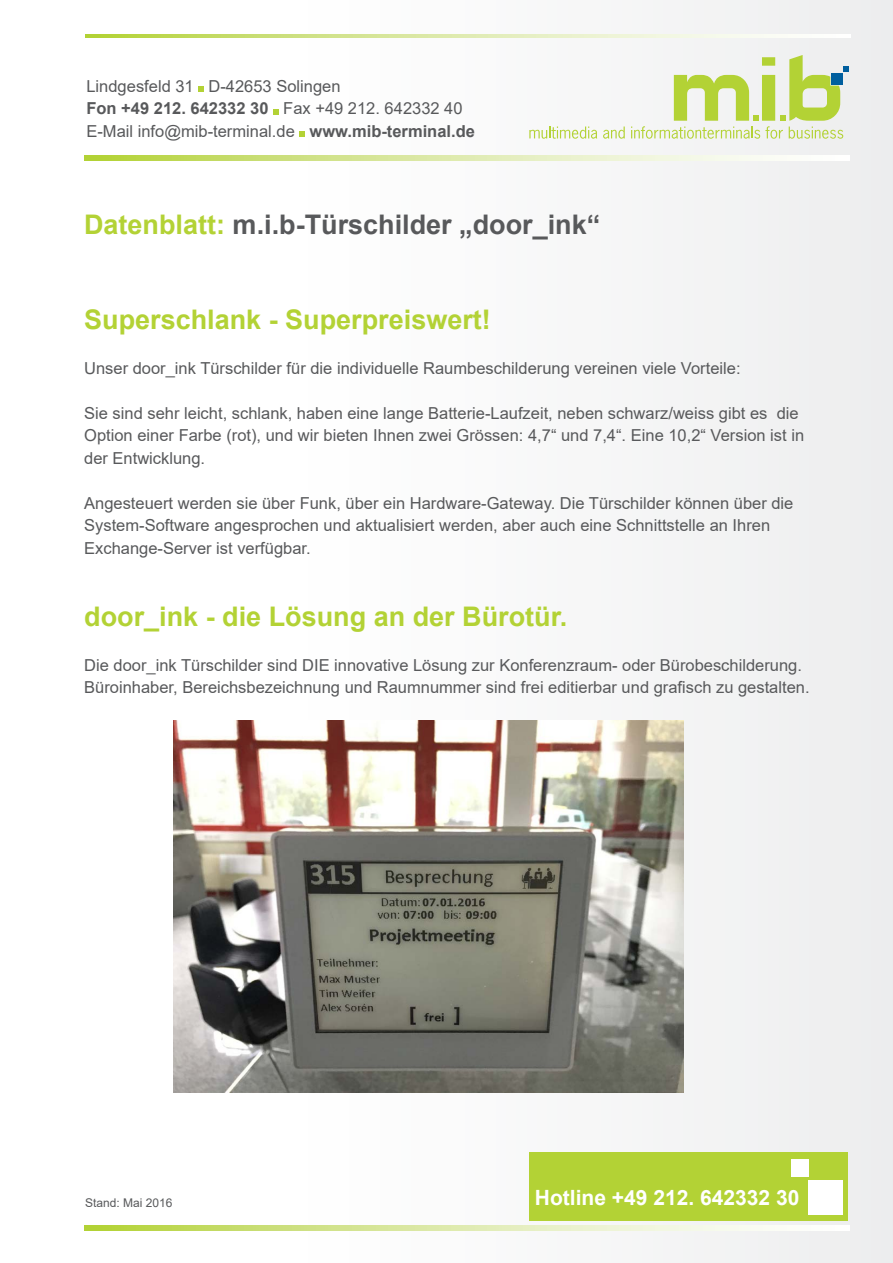
<style>
.page{position:relative;width:893px;height:1263px;background:#fff}
.page>*{position:absolute;margin:0;border:0;box-sizing:border-box;transform-origin:0 0}
.t1{font:700 27px "Arial";color:#b3d235}
.t2{font:700 27px "Arial";color:#58595b}
.t3{font:700 21px "Arial";color:#fff}
.t4{font:16.5px/22.5px "Arial";color:#58595b}
.t5{font:12px "Arial";color:#58595b}
.s1{font-weight:700}
.s2{color:#b3d235}
</style>
<div class="page">
<div style="left:259px;top:0;width:634px;height:1263px;background:#f6f7f7"></div>
<svg style="left:529px;top:127px;width:68px;height:12px"></svg>
<svg style="left:603px;top:127px;width:22px;height:12px"></svg>
<svg style="left:631px;top:55px;width:217px;height:84px"></svg>
<svg style="left:85px;top:156px;width:639px;height:4px;background:#d7e69b"></svg>
<svg style="left:198px;top:86px;width:6px;height:6px"></svg>
<svg style="left:273px;top:109px;width:6px;height:5px"></svg>
<svg style="left:299px;top:131px;width:6px;height:6px"></svg>
<svg style="left:86px;top:34px;width:639px;height:3px;background:#d7e69b"></svg>
<div style="left:529px;top:1152px;width:319px;height:68px;background:#b3d235"></div>
<div style="left:808px;top:1180px;width:35px;height:35px;background:#fff"></div>
<div style="left:791px;top:1159px;width:18px;height:18px;background:#fff"></div>
<svg style="left:85px;top:1226px;width:639px;height:4px;background:#d7e69b"></svg>
<img style="left:173px;top:721px;width:511px;height:372px">
<p class="t4" style="left:86px;top:75px;width:390px">Lindgesfeld 31 D-42653 Solingen<br><span class="s1">Fon +49 212. 642332 30</span> Fax +49 212. 642332 40<br>E-Mail info@mib-terminal.de <span class="s1">www.mib-terminal.de</span></p>
<h1 class="t2" style="left:84px;top:205px;width:518px"><span class="s2">Datenblatt:</span> m.i.b-Türschilder „door_ink“</h1>
<h1 class="t1" style="left:84px;top:300px;width:408px">Superschlank - Superpreiswert!</h1>
<p class="t4" style="left:84px;top:356px;width:658px">Unser door_ink Türschilder für die individuelle Raumbeschilderung vereinen viele Vorteile:</p>
<p class="t4" style="left:84px;top:401px;width:721px">Sie sind sehr leicht, schlank, haben eine lange Batterie-Laufzeit, neben schwarz/weiss gibt es die<br>Option einer Farbe (rot), und wir bieten Ihnen zwei Grössen: 4,7“ und 7,4“. Eine 10,2“ Version ist in der Entwicklung.</p>
<p class="t4" style="left:84px;top:491px;width:711px">Angesteuert werden sie über Funk, über ein Hardware-Gateway. Die Türschilder können über die<br>System-Software angesprochen und aktualisiert werden, aber auch eine Schnittstelle an Ihren<br>Exchange-Server ist verfügbar.</p>
<h1 class="t1" style="left:84px;top:597px;width:485px">door_ink - die Lösung an der Bürotür.</h1>
<p class="t4" style="left:84px;top:653px;width:727px">Die door_ink Türschilder sind DIE innovative Lösung zur Konferenzraum- oder Bürobeschilderung.<br>Büroinhaber, Bereichsbezeichnung und Raumnummer sind frei editierbar und grafisch zu gestalten.</p>
<p class="t5" style="left:85px;top:1194px;width:89px">Stand: Mai 2016</p>
<p class="t3" style="left:535px;top:1183px;width:266px">Hotline +49 212. 642332 30</p>
</div>
